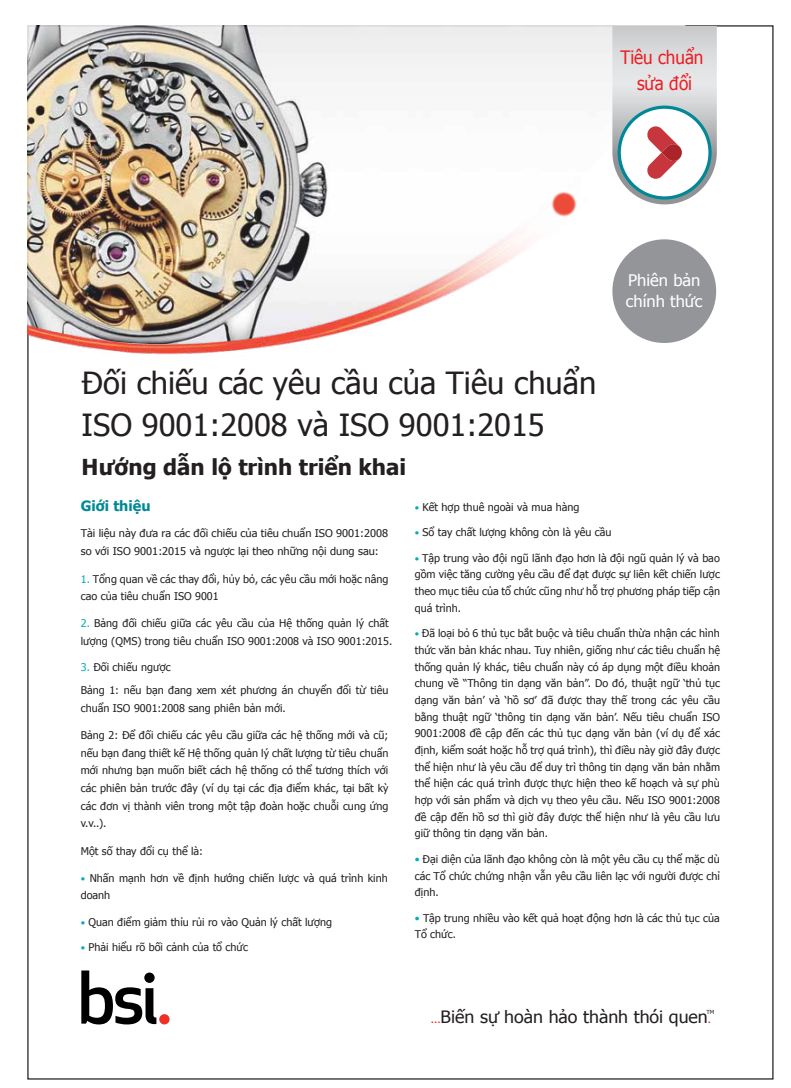
<style>
.page{position:relative;width:791px;height:1088px;background:#fff}
.page>*{position:absolute;margin:0;border:0;box-sizing:border-box;transform-origin:0 0}
.t1{font:30.5px/42.5px "Tahoma";color:#231f20}
.t2{font:700 22px "Tahoma";color:#231f20}
.t3{font:18.5px/25.8px "Tahoma";color:#ed1d24;text-align:center;scale:.92 1}
.t4{font:17px "Tahoma";color:#231f20;scale:1.04 1}
.t5{font:16px/21.2px "Tahoma";color:#fff;scale:1.04 1}
.t6{font:700 14.12px "Tahoma";color:#008996}
.t7{font:10.62px/16.6px "Tahoma";color:#231f20}
.t8{font:10.62px/17.8px "Tahoma";color:#231f20;scale:1.04 1}
.t9{font:5.5px "Tahoma";color:#231f20;scale:1.04 1}
.s1{color:#00acbd}
.s2{font-size:9.62px;color:#00acbd}
.s3{font-family:"BSI Gesta";color:#ed1d24}
</style>
<div class="page">
<svg style="left:81px;top:970px;width:75px;height:54px"></svg>
<div style="left:159px;top:1013px;width:10px;height:11px;background:#ee3124;border-radius:50%"></div>
<img style="left:597px;top:26px;width:88px;height:317px">
<img style="left:28px;top:26px;width:569px;height:332px">
<svg style="left:612px;top:26px;width:104px;height:178px"></svg>
<div style="left:612px;top:239px;width:103px;height:104px;background:#939598;border-radius:50%"></div>
<h3 class="t3" style="left:620px;top:44px;width:92px">Tiêu chuẩn sửa đổi</h3>
<h1 class="t1" style="left:82px;top:360px;width:516px">Đối chiếu các yêu cầu của Tiêu chuẩn<br>ISO 9001:2008 và ISO 9001:2015</h1>
<h2 class="t2" style="left:82px;top:451px;width:326px">Hướng dẫn lộ trình triển khai</h2>
<h3 class="t5" style="left:625px;top:268px;width:75px">Phiên bản chính thức</h3>
<h3 class="t6" style="left:81px;top:496px;width:71px">Giới thiệu</h3>
<p class="t8" style="left:81px;top:524px;width:297px">Tài liệu này đưa ra các đối chiếu của tiêu chuẩn ISO 9001:2008 so với ISO 9001:2015 và ngược lại theo những nội dung sau:</p>
<p class="t7" style="left:81px;top:569px;width:309px;line-height:17.8px"><span class="s1">1.</span> Tổng quan về các thay đổi, hủy bỏ, các yêu cầu mới hoặc nâng cao của tiêu chuẩn ISO 9001</p>
<p class="t7" style="left:81px;top:613px;width:313px;line-height:17.8px"><span class="s1">2.</span> Bảng đối chiếu giữa các yêu cầu của Hệ thống quản lý chất lượng (QMS) trong tiêu chuẩn ISO 9001:2008 và ISO 9001:2015.</p>
<p class="t7" style="left:81px;top:658px;width:91px"><span class="s1">3.</span> Đối chiếu ngược</p>
<p class="t7" style="left:81px;top:681px;width:309px;line-height:17.8px">Bảng 1: nếu bạn đang xem xét phương án chuyển đổi từ tiêu chuẩn ISO 9001:2008 sang phiên bản mới.</p>
<p class="t7" style="left:81px;top:725px;width:309px;line-height:17.8px;text-align:justify">Bảng 2: Để đối chiếu các yêu cầu giữa các hệ thống mới và cũ; nếu bạn đang thiết kế Hệ thống quản lý chất lượng từ tiêu chuẩn mới nhưng bạn muốn biết cách hệ thống có thể tương thích với các phiên bản trước đây (ví dụ tại các địa điểm khác, tại bất kỳ các đơn vị thành viên trong một tập đoàn hoặc chuỗi cung ứng v.v..).</p>
<p class="t7" style="left:81px;top:842px;width:124px">Một số thay đổi cụ thể là:</p>
<p class="t7" style="left:81px;top:868px;width:308px;line-height:17.8px"><span class="s2">•</span> Nhấn mạnh hơn về định hướng chiến lược và quá trình kinh doanh</p>
<p class="t7" style="left:81px;top:913px;width:253px"><span class="s2">•</span> Quan điểm giảm thỉu rủi ro vào Quản lý chất lượng</p>
<p class="t7" style="left:81px;top:938px;width:169px"><span class="s2">•</span> Phải hiểu rõ bối cảnh của tổ chức</p>
<p class="t7" style="left:414px;top:498px;width:166px"><span class="s2">•</span> Kết hợp thuê ngoài và mua hàng</p>
<p class="t7" style="left:414px;top:523px;width:198px"><span class="s2">•</span> Sổ tay chất lượng không còn là yêu cầu</p>
<p class="t7" style="left:414px;top:549px;width:306px;text-align:justify"><span class="s2">•</span> Tập trung vào đội ngũ lãnh đạo hơn là đội ngũ quản lý và bao gồm việc tăng cường yêu cầu để đạt được sự liên kết chiến lược theo mục tiêu của tổ chức cũng như hỗ trợ phương pháp tiếp cận quá trình.</p>
<p class="t7" style="left:414px;top:624px;width:307px;text-align:justify"><span class="s2">•</span> Đã loại bỏ 6 thủ tục bắt buộc và tiêu chuẩn thừa nhận các hình thức văn bản khác nhau. Tuy nhiên, giống như các tiêu chuẩn hệ thống quản lý khác, tiêu chuẩn này có áp dụng một điều khoản chung về “Thông tin dạng văn bản”. Do đó, thuật ngữ ‘thủ tục dạng văn bản’ và ‘hồ sơ’ đã được thay thế trong các yêu cầu bằng thuật ngữ ‘thông tin dạng văn bản’. Nếu tiêu chuẩn ISO 9001:2008 đề cập đến các thủ tục dạng văn bản (ví dụ để xác định, kiểm soát hoặc hỗ trợ quá trình), thì điều này giờ đây được thể hiện như là yêu cầu để duy trì thông tin dạng văn bản nhằm thể hiện các quá trình được thực hiện theo kế hoạch và sự phù hợp với sản phẩm và dịch vụ theo yêu cầu. Nếu ISO 9001:2008 đề cập đến hồ sơ thì giờ đây được thể hiện như là yêu cầu lưu giữ thông tin dạng văn bản.</p>
<p class="t7" style="left:414px;top:850px;width:306px;text-align:justify"><span class="s1">•</span> Đại diện của lãnh đạo không còn là một yêu cầu cụ thể mặc dù các Tổ chức chứng nhận vẫn yêu cầu liên lạc với người được chỉ định.</p>
<p class="t7" style="left:414px;top:908px;width:306px"><span class="s1">•</span> Tập trung nhiều vào kết quả hoạt động hơn là các thủ tục của<br>Tổ chức.</p>
<h3 class="t4" style="left:430px;top:1005px;width:271px"><span class="s3">...</span>Biến sự hoàn hảo thành thói quen<span class="s3">.</span></h3>
<p class="t9" style="left:706px;top:1007px;width:9px">TM</p>
</div>
